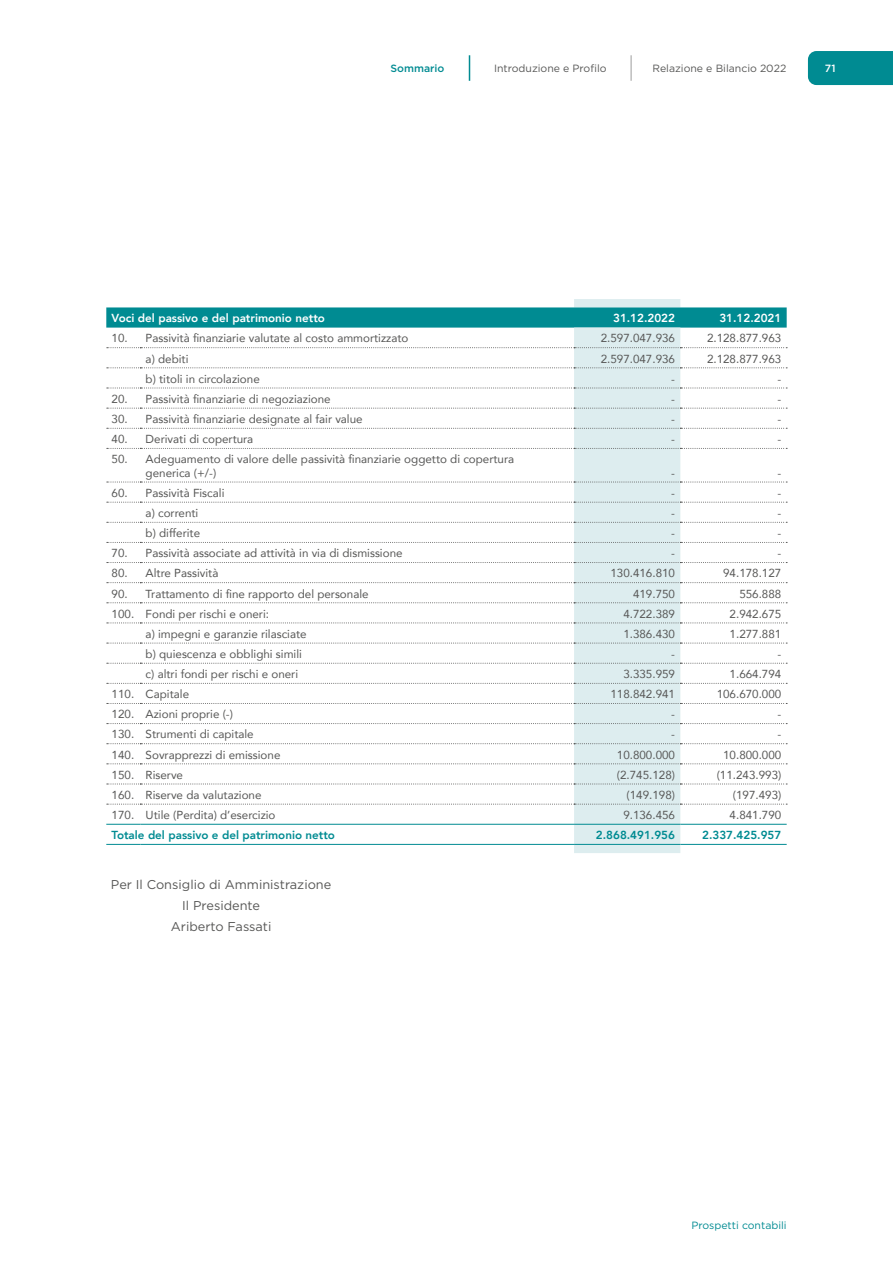
<style>
.page{position:relative;width:893px;height:1263px;background:#fff}
.page>*{position:absolute;margin:0;border:0;box-sizing:border-box;transform-origin:0 0}
._01_TESTO{font:12.75px "Gotham";color:#575756}
._01_TESTO_NO_SPAZIO{font:12.75px "Gotham";color:#575756}
._03_TESTO_TABELLA{font:11.7px/13.5px "Avenir";color:#575756}
._04_TOTALE_VERDE{font:800 11.7px "Avenir";color:#008b92}
._01_TESTINA_TABELLA{font:800 11.7px "Avenir";color:#fff}
.t1{font:10.5px "Gotham";color:#575756}
.t2{font:10.5px "Gotham";color:#008b92}
.t3{font:500 10.5px "Gotham";color:#008b92}
.t4{font:500 10.5px "Gotham";color:#fff}
</style>
<div class="page">
<div style="left:808px;top:51px;width:85px;height:34px;background:#008b92"></div>
<svg style="left:469px;top:55px;width:1px;height:26px"></svg>
<svg style="left:631px;top:55px;width:1px;height:26px"></svg>
<div style="left:574px;top:299px;width:106px;height:554px;background:#ddedef"></div>
<svg style="left:106px;top:307px;width:681px;height:21px;background:#0b8f96"></svg>
<div style="left:574px;top:328px;width:106px;height:516px;background:#ddedef"></div>
<svg style="left:107px;top:347px;width:680px;height:1px"></svg>
<svg style="left:107px;top:367px;width:680px;height:1px"></svg>
<svg style="left:107px;top:387px;width:680px;height:1px"></svg>
<svg style="left:107px;top:408px;width:680px;height:1px"></svg>
<svg style="left:107px;top:428px;width:680px;height:1px"></svg>
<svg style="left:107px;top:448px;width:680px;height:1px"></svg>
<svg style="left:107px;top:481px;width:680px;height:1px"></svg>
<svg style="left:107px;top:502px;width:680px;height:1px"></svg>
<svg style="left:107px;top:522px;width:680px;height:1px"></svg>
<svg style="left:107px;top:542px;width:680px;height:1px"></svg>
<svg style="left:107px;top:562px;width:680px;height:1px"></svg>
<svg style="left:107px;top:582px;width:680px;height:1px"></svg>
<svg style="left:107px;top:602px;width:680px;height:1px"></svg>
<svg style="left:107px;top:622px;width:680px;height:1px"></svg>
<svg style="left:107px;top:643px;width:680px;height:1px"></svg>
<svg style="left:107px;top:663px;width:680px;height:1px"></svg>
<svg style="left:107px;top:683px;width:680px;height:1px"></svg>
<svg style="left:107px;top:703px;width:680px;height:1px"></svg>
<svg style="left:107px;top:723px;width:680px;height:1px"></svg>
<svg style="left:107px;top:743px;width:680px;height:1px"></svg>
<svg style="left:107px;top:763px;width:680px;height:1px"></svg>
<svg style="left:107px;top:783px;width:680px;height:1px"></svg>
<svg style="left:107px;top:804px;width:680px;height:1px"></svg>
<hr style="left:106px;top:824px;width:34px;height:1px;background:#008b92">
<hr style="left:140px;top:824px;width:434px;height:1px;background:#008b92">
<hr style="left:574px;top:824px;width:106px;height:1px;background:#008b92">
<hr style="left:680px;top:824px;width:107px;height:1px;background:#008b92">
<hr style="left:106px;top:844px;width:34px;height:1px;background:#008b92">
<hr style="left:140px;top:844px;width:434px;height:1px;background:#008b92">
<hr style="left:574px;top:844px;width:106px;height:1px;background:#008b92">
<hr style="left:680px;top:844px;width:107px;height:1px;background:#008b92">
<p class="t3" style="left:390px;top:62px;width:55px">Sommario</p>
<p class="t1" style="left:494px;top:62px;width:114px">Introduzione e Profilo</p>
<p class="t1" style="left:653px;top:62px;width:135px">Relazione e Bilancio 2022</p>
<p class="t4" style="left:825px;top:62px;width:12px">71</p>
<p class="_01_TESTINA_TABELLA" style="left:112px;top:309px;width:215px">Voci del passivo e del patrimonio netto</p>
<p class="_01_TESTINA_TABELLA" style="left:613px;top:309px;width:63px">31.12.2022</p>
<p class="_01_TESTINA_TABELLA" style="left:719px;top:309px;width:63px">31.12.2021</p>
<p class="_03_TESTO_TABELLA" style="left:112px;top:331px;width:18px">10.</p>
<p class="_03_TESTO_TABELLA" style="left:146px;top:331px;width:264px">Passività finanziarie valutate al costo ammortizzato</p>
<p class="_03_TESTO_TABELLA" style="left:601px;top:331px;width:76px">2.597.047.936</p>
<p class="_03_TESTO_TABELLA" style="left:707px;top:331px;width:76px">2.128.877.963</p>
<p class="_03_TESTO_TABELLA" style="left:146px;top:351px;width:44px">a) debiti</p>
<p class="_03_TESTO_TABELLA" style="left:601px;top:351px;width:76px">2.597.047.936</p>
<p class="_03_TESTO_TABELLA" style="left:707px;top:351px;width:76px">2.128.877.963</p>
<p class="_03_TESTO_TABELLA" style="left:146px;top:371px;width:116px">b) titoli in circolazione</p>
<p class="_03_TESTO_TABELLA" style="left:671px;top:371px;width:5px">-</p>
<p class="_03_TESTO_TABELLA" style="left:777px;top:371px;width:5px">-</p>
<p class="_03_TESTO_TABELLA" style="left:112px;top:392px;width:18px">20.</p>
<p class="_03_TESTO_TABELLA" style="left:146px;top:392px;width:186px">Passività finanziarie di negoziazione</p>
<p class="_03_TESTO_TABELLA" style="left:671px;top:392px;width:5px">-</p>
<p class="_03_TESTO_TABELLA" style="left:777px;top:392px;width:5px">-</p>
<p class="_03_TESTO_TABELLA" style="left:112px;top:412px;width:18px">30.</p>
<p class="_03_TESTO_TABELLA" style="left:146px;top:412px;width:219px">Passività finanziarie designate al fair value</p>
<p class="_03_TESTO_TABELLA" style="left:671px;top:412px;width:5px">-</p>
<p class="_03_TESTO_TABELLA" style="left:777px;top:412px;width:5px">-</p>
<p class="_03_TESTO_TABELLA" style="left:112px;top:432px;width:18px">40.</p>
<p class="_03_TESTO_TABELLA" style="left:146px;top:432px;width:109px">Derivati di copertura</p>
<p class="_03_TESTO_TABELLA" style="left:671px;top:432px;width:5px">-</p>
<p class="_03_TESTO_TABELLA" style="left:777px;top:432px;width:5px">-</p>
<p class="_03_TESTO_TABELLA" style="left:112px;top:452px;width:18px">50.</p>
<p class="_03_TESTO_TABELLA" style="left:146px;top:452px;width:370px">Adeguamento di valore delle passività finanziarie oggetto di copertura generica (+/-)</p>
<p class="_03_TESTO_TABELLA" style="left:671px;top:466px;width:5px">-</p>
<p class="_03_TESTO_TABELLA" style="left:777px;top:466px;width:5px">-</p>
<p class="_03_TESTO_TABELLA" style="left:112px;top:486px;width:18px">60.</p>
<p class="_03_TESTO_TABELLA" style="left:146px;top:486px;width:80px">Passività Fiscali</p>
<p class="_03_TESTO_TABELLA" style="left:671px;top:486px;width:5px">-</p>
<p class="_03_TESTO_TABELLA" style="left:777px;top:486px;width:5px">-</p>
<p class="_03_TESTO_TABELLA" style="left:146px;top:506px;width:54px">a) correnti</p>
<p class="_03_TESTO_TABELLA" style="left:671px;top:506px;width:5px">-</p>
<p class="_03_TESTO_TABELLA" style="left:777px;top:506px;width:5px">-</p>
<p class="_03_TESTO_TABELLA" style="left:146px;top:526px;width:56px">b) differite</p>
<p class="_03_TESTO_TABELLA" style="left:671px;top:526px;width:5px">-</p>
<p class="_03_TESTO_TABELLA" style="left:777px;top:526px;width:5px">-</p>
<p class="_03_TESTO_TABELLA" style="left:112px;top:546px;width:18px">70.</p>
<p class="_03_TESTO_TABELLA" style="left:146px;top:546px;width:258px">Passività associate ad attività in via di dismissione</p>
<p class="_03_TESTO_TABELLA" style="left:671px;top:546px;width:5px">-</p>
<p class="_03_TESTO_TABELLA" style="left:777px;top:546px;width:5px">-</p>
<p class="_03_TESTO_TABELLA" style="left:112px;top:566px;width:18px">80.</p>
<p class="_03_TESTO_TABELLA" style="left:146px;top:566px;width:74px">Altre Passività</p>
<p class="_03_TESTO_TABELLA" style="left:610px;top:566px;width:66px">130.416.810</p>
<p class="_03_TESTO_TABELLA" style="left:723px;top:566px;width:60px">94.178.127</p>
<p class="_03_TESTO_TABELLA" style="left:112px;top:586px;width:18px">90.</p>
<p class="_03_TESTO_TABELLA" style="left:146px;top:586px;width:224px">Trattamento di fine rapporto del personale</p>
<p class="_03_TESTO_TABELLA" style="left:633px;top:586px;width:44px">419.750</p>
<p class="_03_TESTO_TABELLA" style="left:739px;top:586px;width:44px">556.888</p>
<p class="_03_TESTO_TABELLA" style="left:112px;top:606px;width:24px">100.</p>
<p class="_03_TESTO_TABELLA" style="left:146px;top:606px;width:125px">Fondi per rischi e oneri:</p>
<p class="_03_TESTO_TABELLA" style="left:623px;top:606px;width:53px">4.722.389</p>
<p class="_03_TESTO_TABELLA" style="left:730px;top:606px;width:53px">2.942.675</p>
<p class="_03_TESTO_TABELLA" style="left:146px;top:627px;width:163px">a) impegni e garanzie rilasciate</p>
<p class="_03_TESTO_TABELLA" style="left:623px;top:627px;width:53px">1.386.430</p>
<p class="_03_TESTO_TABELLA" style="left:730px;top:627px;width:53px">1.277.881</p>
<p class="_03_TESTO_TABELLA" style="left:146px;top:647px;width:158px">b) quiescenza e obblighi simili</p>
<p class="_03_TESTO_TABELLA" style="left:671px;top:647px;width:5px">-</p>
<p class="_03_TESTO_TABELLA" style="left:777px;top:647px;width:5px">-</p>
<p class="_03_TESTO_TABELLA" style="left:146px;top:667px;width:154px">c) altri fondi per rischi e oneri</p>
<p class="_03_TESTO_TABELLA" style="left:623px;top:667px;width:53px">3.335.959</p>
<p class="_03_TESTO_TABELLA" style="left:730px;top:667px;width:53px">1.664.794</p>
<p class="_03_TESTO_TABELLA" style="left:112px;top:687px;width:24px">110.</p>
<p class="_03_TESTO_TABELLA" style="left:146px;top:687px;width:45px">Capitale</p>
<p class="_03_TESTO_TABELLA" style="left:610px;top:687px;width:66px">118.842.941</p>
<p class="_03_TESTO_TABELLA" style="left:717px;top:687px;width:66px">106.670.000</p>
<p class="_03_TESTO_TABELLA" style="left:112px;top:707px;width:24px">120.</p>
<p class="_03_TESTO_TABELLA" style="left:146px;top:707px;width:89px">Azioni proprie (-)</p>
<p class="_03_TESTO_TABELLA" style="left:671px;top:707px;width:5px">-</p>
<p class="_03_TESTO_TABELLA" style="left:777px;top:707px;width:5px">-</p>
<p class="_03_TESTO_TABELLA" style="left:112px;top:727px;width:24px">130.</p>
<p class="_03_TESTO_TABELLA" style="left:146px;top:727px;width:110px">Strumenti di capitale</p>
<p class="_03_TESTO_TABELLA" style="left:671px;top:727px;width:5px">-</p>
<p class="_03_TESTO_TABELLA" style="left:777px;top:727px;width:5px">-</p>
<p class="_03_TESTO_TABELLA" style="left:112px;top:747px;width:24px">140.</p>
<p class="_03_TESTO_TABELLA" style="left:146px;top:747px;width:136px">Sovrapprezzi di emissione</p>
<p class="_03_TESTO_TABELLA" style="left:617px;top:747px;width:60px">10.800.000</p>
<p class="_03_TESTO_TABELLA" style="left:723px;top:747px;width:60px">10.800.000</p>
<p class="_03_TESTO_TABELLA" style="left:112px;top:767px;width:24px">150.</p>
<p class="_03_TESTO_TABELLA" style="left:146px;top:767px;width:39px">Riserve</p>
<p class="_03_TESTO_TABELLA" style="left:617px;top:767px;width:60px">(2.745.128)</p>
<p class="_03_TESTO_TABELLA" style="left:717px;top:767px;width:66px">(11.243.993)</p>
<p class="_03_TESTO_TABELLA" style="left:112px;top:788px;width:24px">160.</p>
<p class="_03_TESTO_TABELLA" style="left:146px;top:788px;width:117px">Riserve da valutazione</p>
<p class="_03_TESTO_TABELLA" style="left:627px;top:788px;width:50px">(149.198)</p>
<p class="_03_TESTO_TABELLA" style="left:733px;top:788px;width:50px">(197.493)</p>
<p class="_03_TESTO_TABELLA" style="left:112px;top:808px;width:24px">170.</p>
<p class="_03_TESTO_TABELLA" style="left:146px;top:808px;width:131px">Utile (Perdita) d’esercizio</p>
<p class="_03_TESTO_TABELLA" style="left:623px;top:808px;width:53px">9.136.456</p>
<p class="_03_TESTO_TABELLA" style="left:730px;top:808px;width:53px">4.841.790</p>
<p class="_04_TOTALE_VERDE" style="left:112px;top:826px;width:225px">Totale del passivo e del patrimonio netto</p>
<p class="_04_TOTALE_VERDE" style="left:596px;top:826px;width:81px">2.868.491.956</p>
<p class="_04_TOTALE_VERDE" style="left:702px;top:826px;width:81px">2.337.425.957</p>
<p class="_01_TESTO" style="left:111px;top:876px;width:222px">Per Il Consiglio di Amministrazione</p>
<p class="_01_TESTO_NO_SPAZIO" style="left:182px;top:897px;width:79px">Il Presidente</p>
<p class="_01_TESTO_NO_SPAZIO" style="left:171px;top:918px;width:102px">Ariberto Fassati</p>
<p class="t2" style="left:691px;top:1218px;width:97px">Prospetti contabili</p>
</div>
